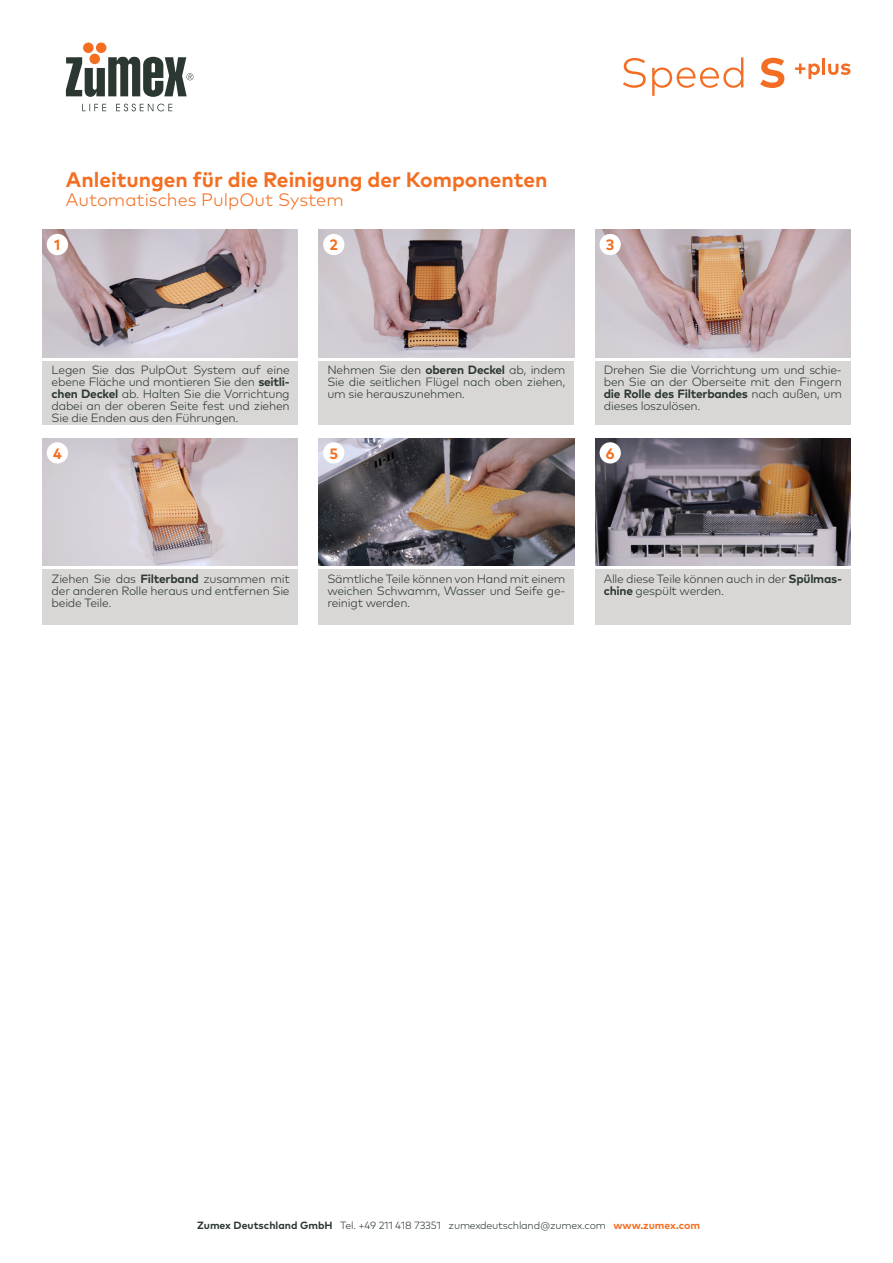
<style>
.page{position:relative;width:893px;height:1263px;background:#fff}
.page>*{position:absolute;margin:0;border:0;box-sizing:border-box;transform-origin:0 0}
.t1{font:700 21px "Mark Pro";color:#f36e21}
.t2{font:300 18px "Mark Pro";color:#f36e21}
.t3{font:700 15px "Mark Pro";color:#f36e21}
.t4{font:300 12px/12px "Mark Pro";letter-spacing:-.02em;color:#2b3731;text-align:justify}
.t5{font:300 10.5px "Mark Pro";letter-spacing:-.02em;color:#2b3731}
.s1{font-weight:700}
.s2{font-weight:700;color:#f36e21}
</style>
<div class="page">
<div style="left:595px;top:361px;width:255px;height:64px;background:#d9d7d6"></div>
<div style="left:319px;top:361px;width:255px;height:64px;background:#d9d7d6"></div>
<div style="left:43px;top:361px;width:255px;height:64px;background:#d9d7d6"></div>
<div style="left:595px;top:570px;width:255px;height:55px;background:#d9d7d6"></div>
<div style="left:319px;top:570px;width:255px;height:55px;background:#d9d7d6"></div>
<div style="left:43px;top:570px;width:255px;height:55px;background:#d9d7d6"></div>
<svg style="left:66px;top:43px;width:127px;height:68px"></svg>
<svg style="left:623px;top:58px;width:23px;height:30px"></svg>
<svg style="left:652px;top:57px;width:91px;height:39px"></svg>
<svg style="left:760px;top:58px;width:24px;height:30px"></svg>
<svg style="left:795px;top:63px;width:25px;height:16px"></svg>
<hr style="left:822px;top:58px;width:3px;height:17px;background:#f36e24">
<svg style="left:828px;top:63px;width:22px;height:12px"></svg>
<img style="left:43px;top:230px;width:255px;height:127px">
<img style="left:43px;top:438px;width:255px;height:128px">
<img style="left:595px;top:230px;width:255px;height:127px">
<img style="left:595px;top:438px;width:255px;height:128px">
<img style="left:319px;top:230px;width:255px;height:127px">
<img style="left:319px;top:438px;width:255px;height:128px">
<div style="left:323px;top:234px;width:21px;height:21px;background:#fff;border-radius:50%"></div>
<div style="left:323px;top:442px;width:21px;height:21px;background:#fff;border-radius:50%"></div>
<div style="left:47px;top:234px;width:21px;height:21px;background:#fff;border-radius:50%"></div>
<div style="left:47px;top:442px;width:21px;height:21px;background:#fff;border-radius:50%"></div>
<div style="left:600px;top:234px;width:21px;height:21px;background:#fff;border-radius:50%"></div>
<div style="left:600px;top:442px;width:21px;height:21px;background:#fff;border-radius:50%"></div>
<p class="t1" style="left:66px;top:163px;width:483px">Anleitungen für die Reinigung der Komponenten</p>
<p class="t2" style="left:66px;top:186px;width:279px">Automatisches PulpOut System</p>
<p class="t3" style="left:54px;top:234px;width:8px">1</p>
<p class="t3" style="left:330px;top:234px;width:10px">2</p>
<p class="t3" style="left:606px;top:234px;width:10px">3</p>
<p class="t4" style="left:52px;top:363px;width:240px">Legen Sie das PulpOut System auf eine ebene Fläche und montieren Sie den <span class="s1">seitli&shy;chen Deckel</span> ab. Halten Sie die Vorrichtung dabei an der oberen Seite fest und ziehen Sie die Enden aus den Führungen.</p>
<p class="t3" style="left:53px;top:442px;width:10px">4</p>
<p class="t4" style="left:327px;top:363px;width:240px">Nehmen Sie den <span class="s1">oberen Deckel</span> ab, indem Sie die seitlichen Flügel nach oben ziehen, um sie herauszunehmen.</p>
<p class="t3" style="left:329px;top:442px;width:10px">5</p>
<p class="t4" style="left:604px;top:363px;width:240px">Drehen Sie die Vorrichtung um und schie&shy;ben Sie an der Oberseite mit den Fingern <span class="s1">die Rolle des Filterbandes</span> nach außen, um dieses loszulösen.</p>
<p class="t3" style="left:606px;top:442px;width:10px">6</p>
<p class="t4" style="left:52px;top:572px;width:240px">Ziehen Sie das <span class="s1">Filterband</span> zusammen mit der anderen Rolle heraus und entfernen Sie beide Teile.</p>
<p class="t4" style="left:327px;top:572px;width:240px">Sämtliche Teile können von Hand mit einem weichen Schwamm, Wasser und Seife ge&shy;reinigt werden.</p>
<p class="t4" style="left:604px;top:572px;width:240px">Alle diese Teile können auch in der <span class="s1">Spülmas&shy;chine</span> gespült werden.</p>
<p class="t5" style="left:197px;top:1217px;width:504px"><span class="s1">Zumex Deutschland GmbH</span> Tel. +49 211 418 73351 zumexdeutschland@zumex.com <span class="s2">www.zumex.com</span></p>
</div>
